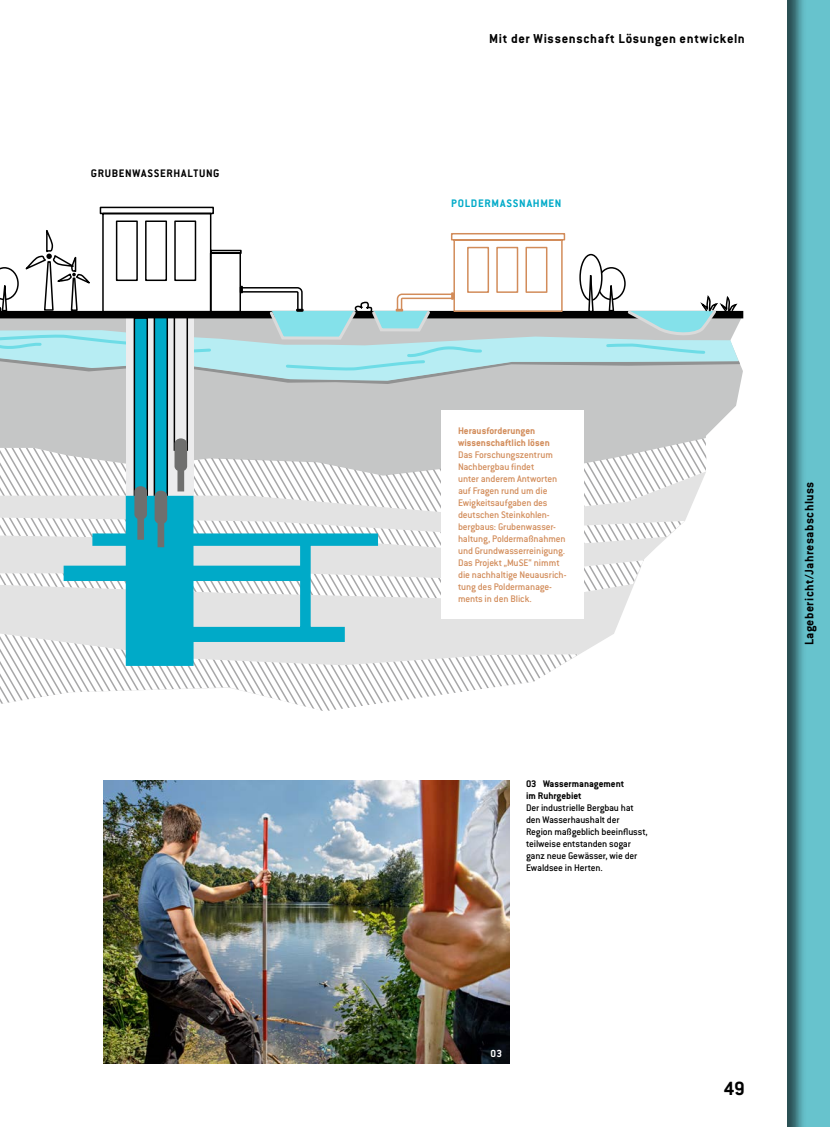
<style>
.page{position:relative;width:830px;height:1127px;background:#fff}
.page>*{position:absolute;margin:0;border:0;box-sizing:border-box;transform-origin:0 0}
.t1{font:700 21px "Conduit ITC Pro";color:#000}
.t2{font:700 14.25px "Conduit ITC Pro";letter-spacing:.045em;color:#000}
.t3{font:700 13.5px "Conduit ITC Pro";letter-spacing:.035em;color:#000}
.t4{font:700 12px "Conduit ITC Pro";letter-spacing:.055em;color:#000}
.t5{font:700 12px "Conduit ITC Pro";letter-spacing:.06em;color:#00aac8}
.t6{font:700 11.25px "Conduit ITC Pro";color:#fff}
.t7{font:500 10.5px/12px "Conduit ITC Pro";letter-spacing:-.015em;color:#d28c5a}
.t8{font:500 10.5px/12px "Conduit ITC Pro";letter-spacing:-.015em;color:#000}
.t9{font:700 10.5px/12px "Conduit ITC Pro";color:#d28c5a}
.t10{font:700 10.5px/12px "Conduit ITC Pro";color:#000}
</style>
<div class="page">
<svg style="left:0;top:516px;width:687px;height:139px;fill:#e3e3e3"></svg>
<div style="left:0;top:318px;width:742px;height:142px;background:#c5c6c6"></div>
<svg style="left:684px;top:438px;width:22px;height:78px"></svg>
<svg style="left:0;top:559px;width:643px;height:39px"></svg>
<svg style="left:0;top:633px;width:578px;height:78px"></svg>
<div style="left:126px;top:311px;width:67px;height:190px;background:#ececed"></div>
<div style="left:154px;top:316px;width:13px;height:183px;background:#00aac8"></div>
<div style="left:153px;top:316px;width:15px;height:184px;border:2px solid #000"></div>
<div style="left:134px;top:318px;width:13px;height:178px;background:#00aac8"></div>
<div style="left:133px;top:317px;width:15px;height:180px;border:2px solid #000"></div>
<svg style="left:64px;top:549px;width:314px;height:117px;background:#8fceda"></svg>
<div style="left:173px;top:316px;width:15px;height:135px;border:2px solid #000"></div>
<svg style="left:0;top:206px;width:739px;height:178px"></svg>
<svg style="left:0;top:438px;width:684px;height:111px"></svg>
<img style="left:103px;top:781px;width:406px;height:282px">
<div style="left:441px;top:411px;width:142px;height:208px;background:#fff"></div>
<div style="left:768px;top:0;width:61px;height:1127px;background:#000;opacity:.6"></div>
<p class="t4" style="left:91px;top:166px;width:130px">GRUBENWASSERHALTUNG</p>
<h2 class="t2" style="left:489px;top:30px;width:257px">Mit der Wissenschaft Lösungen entwickeln</h2>
<p class="t5" style="left:451px;top:196px;width:112px">POLDERMASSNAHMEN</p>
<p class="t9" style="left:458px;top:425px;width:93px">Herausforderungen wissenschaftlich lösen</p>
<p class="t7" style="left:458px;top:449px;width:110px">Das Forschungszentrum<br>Nachbergbau findet<br>unter anderem Antworten auf Fragen rund um die<br>Ewigkeitsaufgaben des deutschen Steinkohlen&shy;bergbaus: Grubenwasser&shy;haltung, Poldermaßnahmen und Grundwasserreinigung.<br>Das Projekt „MuSE“ nimmt die nachhaltige Neuausrich&shy;tung des Poldermanage&shy;ments in den Blick.</p>
<p class="t10" style="left:526px;top:778px;width:100px">03 Wassermanagement im Ruhrgebiet</p>
<p class="t8" style="left:526px;top:802px;width:123px">Der industrielle Bergbau hat den Wasserhaushalt der<br>Region maßgeblich beeinflusst, teilweise entstanden sogar ganz neue Gewässer, wie der<br>Ewaldsee in Herten.</p>
<p class="t6" style="left:490px;top:1047px;width:13px">03</p>
<p class="t3" style="left:801px;top:645px;width:165px;rotate:-90deg">Lagebericht/Jahresabschluss</p>
<h1 class="t1" style="left:723px;top:1076px;width:23px">49</h1>
</div>
